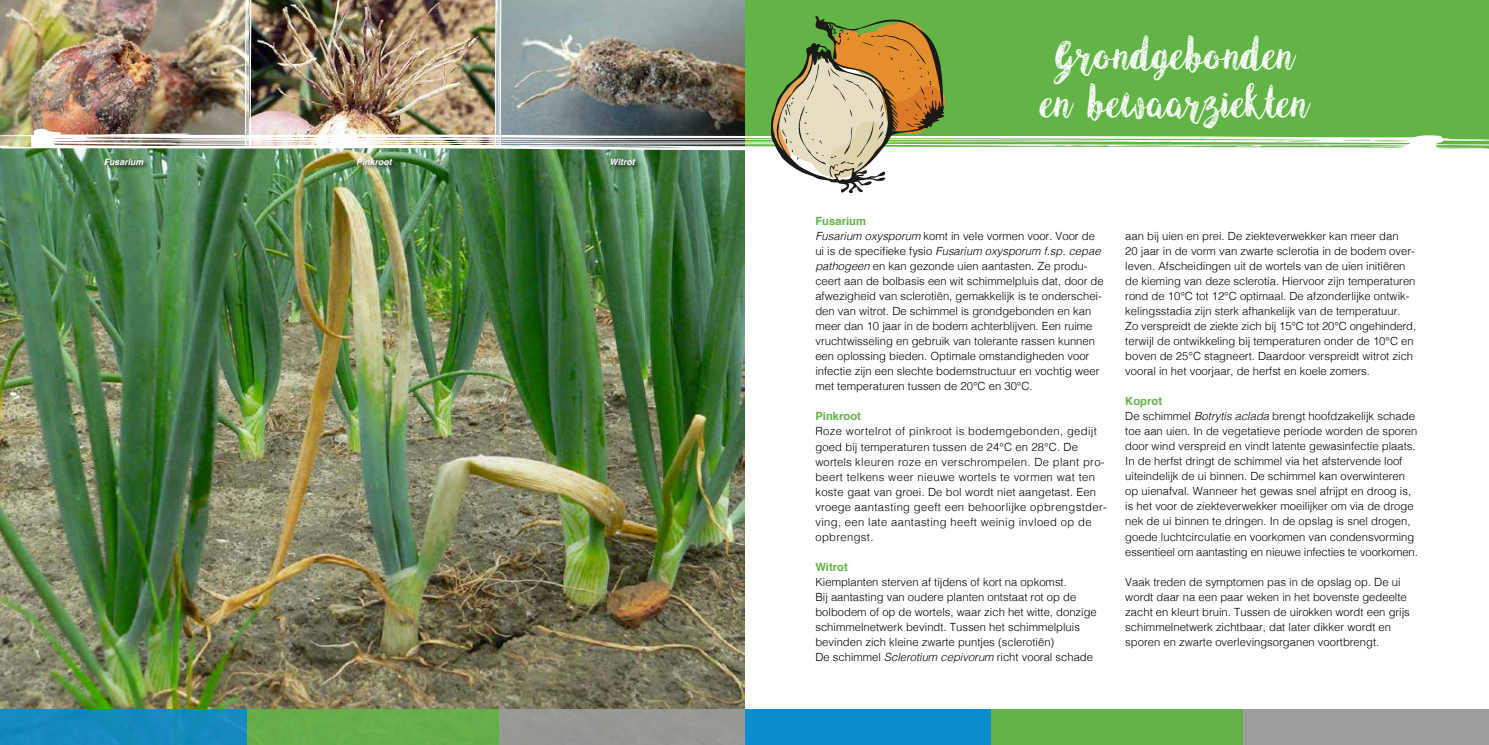
<style>
.page{position:relative;width:1489px;height:745px;background:#fff}
.page>*{position:absolute;margin:0;border:0;box-sizing:border-box;transform-origin:0 0}
.t1{font:43.75px/47.5px "Angeline Vintage";color:#fff;text-align:center}
.t2{font:300 11.25px/15px "Helvetica";color:#000}
.t3{font:300 11.25px/15px "Helvetica";letter-spacing:.03em;color:#000}
.t4{font:700 11.25px "Helvetica";color:#62b446}
.t5{font:italic 700 8.75px "Helvetica";color:#fff}
.s1{font-weight:700;color:#62b446}
.s2{font-style:italic}
</style>
<div class="page">
<div style="left:1242px;top:709px;width:246px;height:35px;background:#9c9c9c"></div>
<div style="left:991px;top:709px;width:251px;height:35px;background:#62b446"></div>
<div style="left:744px;top:709px;width:247px;height:35px;background:#0b8bcc"></div>
<img style="left:0;top:372px;width:744px;height:337px">
<div style="left:498px;top:709px;width:246px;height:35px;background:#989795"></div>
<div style="left:247px;top:709px;width:251px;height:35px;background:#62b446"></div>
<div style="left:0;top:709px;width:247px;height:35px;background:#1689bf"></div>
<img style="left:0;top:0;width:1488px;height:372px">
<p class="t5" style="left:104px;top:155px;width:41px">Fusarium</p>
<p class="t5" style="left:356px;top:155px;width:37px">Pinkroot</p>
<p class="t5" style="left:609px;top:155px;width:27px">Witrot</p>
<h1 class="t1" style="left:1038px;top:29px;width:268px">Grondgebonden en bewaarziekten</h1>
<p class="t2" style="left:815px;top:213px;width:290px"><span class="s1">Fusarium<br></span><span class="s2">Fusarium oxysporum</span> komt in vele vormen voor. Voor de ui is de specifieke fysio <span class="s2">Fusarium oxysporum f.sp. cepae pathogeen</span> en kan gezonde uien aantasten. Ze produ&shy;ceert aan de bolbasis een wit schimmelpluis dat, door de afwezigheid van sclerotiën, gemakkelijk is te onderschei&shy;den van witrot. De schimmel is grondgebonden en kan meer dan 10 jaar in de bodem achterblijven. Een ruime vruchtwisseling en gebruik van tolerante rassen kunnen een oplossing bieden. Optimale omstandigheden voor infectie zijn een slechte bodemstructuur en vochtig weer met temperaturen tussen de 20°C en 30°C.</p>
<p class="t4" style="left:815px;top:407px;width:47px">Pinkroot</p>
<p class="t3" style="left:815px;top:423px;width:293px">Roze wortelrot of pinkroot is bodemgebonden, gedijt goed bij temperaturen tussen de 24°C en 28°C. De wortels kleuren roze en verschrompelen. De plant pro&shy;beert telkens weer nieuwe wortels te vormen wat ten koste gaat van groei. De bol wordt niet aangetast. Een vroege aantasting geeft een behoorlijke opbrengstder&shy;ving, een late aantasting heeft weinig invloed op de opbrengst.</p>
<p class="t4" style="left:815px;top:557px;width:34px">Witrot</p>
<p class="t2" style="left:815px;top:573px;width:283px">Kiemplanten sterven af tijdens of kort na opkomst.<br>Bij aantasting van oudere planten ontstaat rot op de bolbodem of op de wortels, waar zich het witte, donzige schimmelnetwerk bevindt. Tussen het schimmelpluis bevinden zich kleine zwarte puntjes (sclerotiën)<br>De schimmel <span class="s2">Sclerotium cepivorum</span> richt vooral schade</p>
<p class="t2" style="left:1125px;top:228px;width:292px">aan bij uien en prei. De ziekteverwekker kan meer dan<br>20 jaar in de vorm van zwarte sclerotia in de bodem over&shy;leven. Afscheidingen uit de wortels van de uien initiëren de kieming van deze sclerotia. Hiervoor zijn temperaturen rond de 10°C tot 12°C optimaal. De afzonderlijke ontwik&shy;kelingsstadia zijn sterk afhankelijk van de temperatuur.<br>Zo verspreidt de ziekte zich bij 15°C tot 20°C ongehinderd, terwijl de ontwikkeling bij temperaturen onder de 10°C en boven de 25°C stagneert. Daardoor verspreidt witrot zich vooral in het voorjaar, de herfst en koele zomers.</p>
<p class="t2" style="left:1125px;top:393px;width:294px"><span class="s1">Koprot<br></span>De schimmel <span class="s2">Botrytis aclada</span> brengt hoofdzakelijk schade toe aan uien. In de vegetatieve periode worden de sporen door wind verspreid en vindt latente gewasinfectie plaats.<br>In de herfst dringt de schimmel via het afstervende loof uiteindelijk de ui binnen. De schimmel kan overwinteren op uienafval. Wanneer het gewas snel afrijpt en droog is, is het voor de ziekteverwekker moeilijker om via de droge nek de ui binnen te dringen. In de opslag is snel drogen, goede luchtcirculatie en voorkomen van condensvorming essentieel om aantasting en nieuwe infecties te voorkomen.</p>
<p class="t2" style="left:1125px;top:573px;width:286px">Vaak treden de symptomen pas in de opslag op. De ui wordt daar na een paar weken in het bovenste gedeelte zacht en kleurt bruin. Tussen de uirokken wordt een grijs schimmelnetwerk zichtbaar, dat later dikker wordt en sporen en zwarte overlevingsorganen voortbrengt.</p>
</div>
